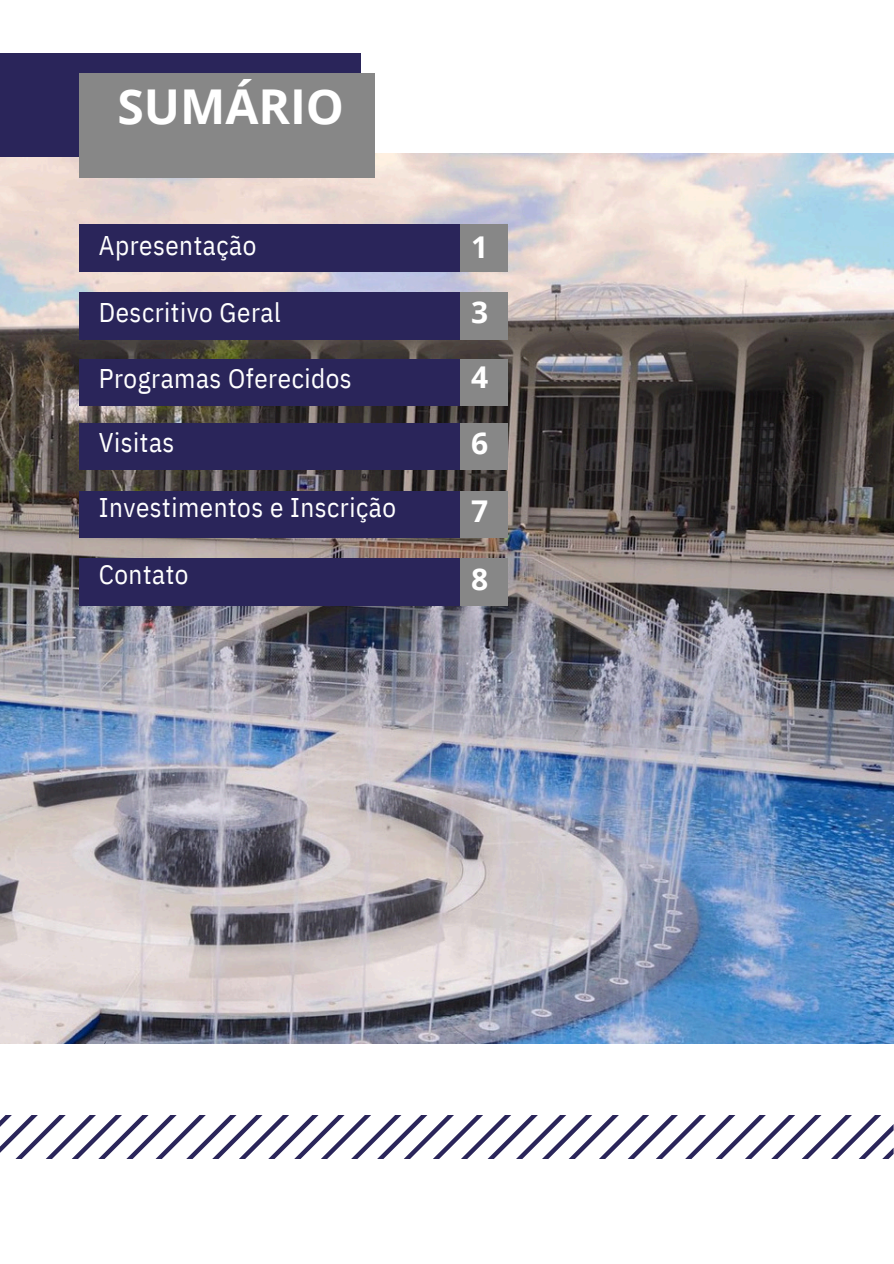
<style>
.page{position:relative;width:894px;height:1264px;background:#fff}
.page>*{position:absolute;margin:0;border:0;box-sizing:border-box;transform-origin:0 0}
.t1{font:700 48px "Open Sans";color:#fff}
.t2{font:700 30px/65.2px "Open Sans";color:#fff;text-align:justify}
.t3{font:27px "IBM Plex Sans Cond";letter-spacing:.02em;color:#fff}
</style>
<div class="page">
<svg style="left:0;top:1115px;width:893px;height:43px"></svg>
<svg style="left:0;top:1043px;width:893px;height:1px"></svg>
<img style="left:0;top:153px;width:893px;height:890px">
<div style="left:0;top:54px;width:361px;height:102px;background:#2a255a"></div>
<div style="left:79px;top:73px;width:295px;height:104px;background:#878787"></div>
<div style="left:79px;top:225px;width:381px;height:46px;background:#2a255a"></div>
<div style="left:460px;top:225px;width:47px;height:46px;background:#878787"></div>
<div style="left:79px;top:292px;width:381px;height:47px;background:#2a255a"></div>
<div style="left:460px;top:292px;width:47px;height:47px;background:#878787"></div>
<div style="left:79px;top:359px;width:381px;height:47px;background:#2a255a"></div>
<div style="left:460px;top:359px;width:47px;height:47px;background:#878787"></div>
<div style="left:79px;top:423px;width:381px;height:47px;background:#2a255a"></div>
<div style="left:460px;top:423px;width:47px;height:47px;background:#878787"></div>
<div style="left:79px;top:491px;width:381px;height:46px;background:#2a255a"></div>
<div style="left:460px;top:491px;width:47px;height:46px;background:#878787"></div>
<div style="left:79px;top:559px;width:381px;height:46px;background:#2a255a"></div>
<div style="left:460px;top:559px;width:47px;height:46px;background:#878787"></div>
<h2 class="t1" style="left:118px;top:73px;width:228px">SUMÁRIO</h2>
<p class="t3" style="left:99px;top:228px;width:159px">Apresentação</p>
<p class="t3" style="left:99px;top:294px;width:183px">Descritivo Geral</p>
<p class="t3" style="left:99px;top:360px;width:254px">Programas Oferecidos</p>
<p class="t3" style="left:99px;top:425px;width:77px">Visitas</p>
<p class="t3" style="left:99px;top:489px;width:298px">Investimentos e Inscrição</p>
<p class="t3" style="left:99px;top:556px;width:91px">Contato</p>
<p class="t2" style="left:471px;top:214px;width:19px">1<br>3<br>4<br>6</p>
<p class="t2" style="left:471px;top:478px;width:19px">7</p>
<p class="t2" style="left:471px;top:545px;width:19px">8</p>
</div>
